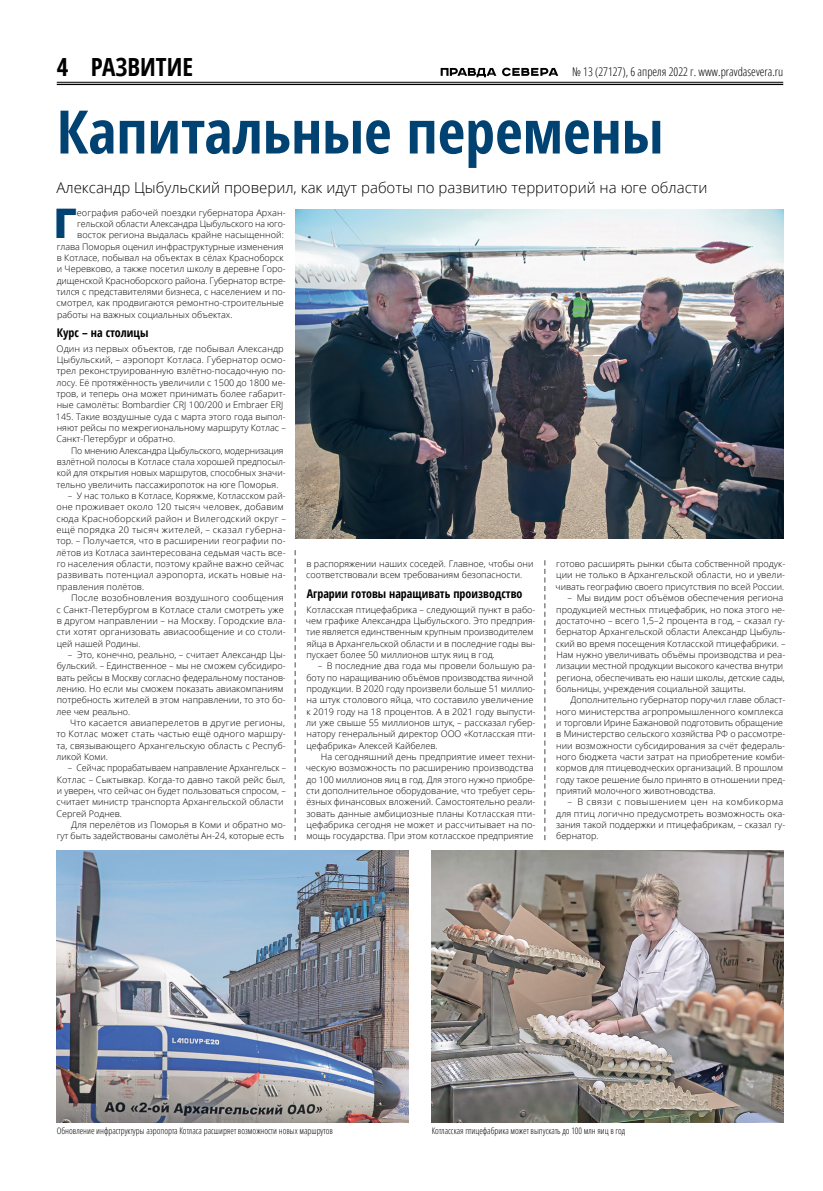
<style>
.page{position:relative;width:823px;height:1191px;background:#fff}
.page>*{position:absolute;margin:0;border:0;box-sizing:border-box;transform-origin:0 0}
.t1{font:700 condensed 60px "Open Sans";color:#004272}
.t2{font:800 40.8px "Open Sans";color:#004272}
.t3{font:700 condensed 25px "Open Sans";color:#000}
.t4{font:300 15px "Open Sans";color:#000}
.t5{font:700 condensed 12px "Open Sans";color:#000}
.t6{font:300 condensed 12px "Open Sans";color:#000}
.t7{font:300 9px/11.3px "Open Sans";color:#000}
.t8{font:300 9px/11.3px "Open Sans";letter-spacing:.02em;color:#000}
.t9{font:300 condensed 9px "Open Sans";color:#000}
</style>
<div class="page">
<hr style="left:57px;top:82px;width:725px;height:1px;background:#000">
<hr style="left:57px;top:84px;width:725px;height:1px;background:#000">
<svg style="left:440px;top:68px;width:118px;height:9px"></svg>
<svg style="left:295px;top:550px;width:1px;height:290px"></svg>
<svg style="left:544px;top:560px;width:1px;height:280px"></svg>
<img style="left:295px;top:210px;width:487px;height:329px">
<img style="left:57px;top:850px;width:351px;height:272px">
<img style="left:431px;top:850px;width:351px;height:273px">
<h3 class="t3" style="left:91px;top:49px;width:104px">РАЗВИТИЕ</h3>
<h3 class="t3" style="left:57px;top:49px;width:13px">4</h3>
<h3 class="t6" style="left:571px;top:63px;width:213px">№ 13 (27127), 6 апреля 2022 г. www.pravdasevera.ru</h3>
<h1 class="t1" style="left:57px;top:90px;width:608px">Капитальные перемены</h1>
<h3 class="t4" style="left:56px;top:177px;width:652px">Александр Цыбульский проверил, как идут работы по развитию территорий на юге области</h3>
<h2 class="t2" style="left:54px;top:192px;width:25px">Г</h2>
<p class="t7" style="left:77px;top:206px;width:210px">еография рабочей поездки губернатора Архан-</p>
<p class="t7" style="left:77px;top:218px;width:210px">гельской области Александра Цыбульского на юго-</p>
<p class="t7" style="left:77px;top:229px;width:208px">восток региона выдалась крайне насыщенной:</p>
<p class="t7" style="left:57px;top:240px;width:228px">глава Поморья оценил инфраструктурные изменения</p>
<p class="t7" style="left:57px;top:252px;width:228px">в Котласе, побывал на объектах в сёлах Красноборск</p>
<p class="t7" style="left:57px;top:263px;width:230px">и Черевково, а также посетил школу в деревне Горо-</p>
<p class="t7" style="left:57px;top:274px;width:230px">дищенской Красноборского района. Губернатор встре-</p>
<p class="t7" style="left:56px;top:286px;width:231px">тился с представителями бизнеса, с населением и по-</p>
<p class="t7" style="left:56px;top:297px;width:229px">смотрел, как продвигаются ремонтно-строительные</p>
<p class="t7" style="left:57px;top:308px;width:177px">работы на важных социальных объектах.</p>
<h3 class="t5" style="left:57px;top:324px;width:93px">Курс – на столицы</h3>
<p class="t7" style="left:56px;top:342px;width:231px">Один из первых объектов, где побывал Александр Цыбульский, – аэропорт Котласа. Губернатор осмо&shy;трел реконструированную взлётно-посадочную по&shy;лосу. Её протяжённость увеличили с 1500 до 1800 ме&shy;тров, и теперь она может принимать более габарит&shy;ные самолёты: Bombardier CRJ 100/200 и Embraer ERJ 145. Такие воздушные суда с марта этого года выпол&shy;няют рейсы по межрегиональному маршруту Котлас – Санкт-Петербург и обратно.</p>
<p class="t7" style="left:56px;top:444px;width:231px;text-indent:15px">По мнению Александра Цыбульского, модернизация взлётной полосы в Котласе стала хорошей предпосыл&shy;кой для открытия новых маршрутов, способных значи&shy;тельно увеличить пассажиропоток на юге Поморья.</p>
<p class="t8" style="left:56px;top:490px;width:231px;text-indent:12px">– У нас только в Котласе, Коряжме, Котласском рай&shy;оне проживает около 120 тысяч человек, добавим сюда Красноборский район и Вилегодский округ – ещё порядка 20 тысяч жителей, – сказал губерна&shy;тор. – Получается, что в расширении географии по&shy;лётов из Котласа заинтересована седьмая часть все&shy;го населения области, поэтому крайне важно сейчас развивать потенциал аэропорта, искать новые на&shy;правления полётов.</p>
<p class="t7" style="left:56px;top:592px;width:231px;text-indent:15px">После возобновления воздушного сообщения с Санкт-Петербургом в Котласе стали смотреть уже в другом направлении – на Москву. Городские вла&shy;сти хотят организовать авиасообщение и со столи&shy;цей нашей Родины.</p>
<p class="t7" style="left:57px;top:648px;width:230px;text-indent:11px">– Это, конечно, реально, – считает Александр Цы&shy;бульский. – Единственное – мы не сможем субсидиро&shy;вать рейсы в Москву согласно федеральному постанов&shy;лению. Но если мы сможем показать авиакомпаниям потребность жителей в этом направлении, то это бо&shy;лее чем реально.</p>
<p class="t7" style="left:56px;top:717px;width:231px;text-align:justify;text-indent:14px">Что касается авиаперелетов в другие регионы, то Котлас может стать частью ещё одного маршру&shy;та, связывающего Архангельскую область с Респуб&shy;ликой Коми.</p>
<p class="t7" style="left:56px;top:762px;width:231px;text-indent:12px">– Сейчас прорабатываем направление Архангельск – Котлас – Сыктывкар. Когда‑то давно такой рейс был, и уверен, что сейчас он будет пользоваться спросом, – считает министр транспорта Архангельской области Сергей Роднев.</p>
<p class="t7" style="left:57px;top:819px;width:230px;text-align:right">Для перелётов из Поморья в Коми и обратно мо-<br>гут быть задействованы самолёты Ан-24, которые есть</p>
<p class="t7" style="left:306px;top:558px;width:229px">в распоряжении наших соседей. Главное, чтобы они соответствовали всем требованиям безопасности.</p>
<h3 class="t5" style="left:306px;top:585px;width:217px">Аграрии готовы наращивать производство</h3>
<p class="t7" style="left:305px;top:603px;width:231px">Котласская птицефабрика – следующий пункт в рабо&shy;чем графике Александра Цыбульского. Это предприя&shy;тие является единственным крупным производителем яйца в Архангельской области и в последние годы вы&shy;пускает более 50 миллионов штук яиц в год.</p>
<p class="t7" style="left:306px;top:660px;width:230px;text-indent:11px">– В последние два года мы провели большую ра&shy;боту по наращиванию объёмов производства яичной продукции. В 2020 году произвели больше 51 миллио&shy;на штук столового яйца, что составило увеличение к 2019 году на 18 процентов. А в 2021 году выпусти&shy;ли уже свыше 55 миллионов штук, – рассказал губер&shy;натору генеральный директор ООО «Котласская пти&shy;цефабрика» Алексей Кайбелев.</p>
<p class="t7" style="left:305px;top:751px;width:231px;text-indent:15px">На сегодняшний день предприятие имеет техни&shy;ческую возможность по расширению производства до 100 миллионов яиц в год. Для этого нужно приобре&shy;сти дополнительное оборудование, что требует серь&shy;ёзных финансовых вложений. Самостоятельно реали&shy;зовать данные амбициозные планы Котласская пти&shy;цефабрика сегодня не может и рассчитывает на по&shy;мощь государства. При этом котласское предприятие</p>
<p class="t7" style="left:555px;top:558px;width:231px;text-align:justify">готово расширять рынки сбыта собственной продук&shy;ции не только в Архангельской области, но и увели&shy;чивать географию своего присутствия по всей России.</p>
<p class="t7" style="left:555px;top:592px;width:231px;text-indent:12px">– Мы видим рост объёмов обеспечения региона продукцией местных птицефабрик, но пока этого не&shy;достаточно – всего 1,5–2 процента в год, – сказал гу&shy;бернатор Архангельской области Александр Цыбуль&shy;ский во время посещения Котласской птицефабрики. – Нам нужно увеличивать объёмы производства и реа&shy;лизации местной продукции высокого качества внутри региона, обеспечивать ею наши школы, детские сады, больницы, учреждения социальной защиты.</p>
<p class="t7" style="left:556px;top:694px;width:230px;text-indent:14px">Дополнительно губернатор поручил главе област&shy;ного министерства агропромышленного комплекса и торговли Ирине Бажановой подготовить обращение в Министерство сельского хозяйства РФ о рассмотре&shy;нии возможности субсидирования за счёт федераль&shy;ного бюджета части затрат на приобретение комби&shy;кормов для птицеводческих организаций. В прошлом году такое решение было принято в отношении пред&shy;приятий молочного животноводства.</p>
<p class="t7" style="left:556px;top:796px;width:230px;text-indent:11px">– В связи с повышением цен на комбикорма для птиц логично предусмотреть возможность ока&shy;зания такой поддержки и птицефабрикам, – сказал гу&shy;бернатор.</p>
<p class="t9" style="left:57px;top:1124px;width:277px">Обновление инфраструктуры аэропорта Котласа расширяет возможности новых маршрутов</p>
<p class="t9" style="left:431px;top:1124px;width:195px">Котласская птицефабрика может выпускать до 100 млн яиц в год</p>
</div>
